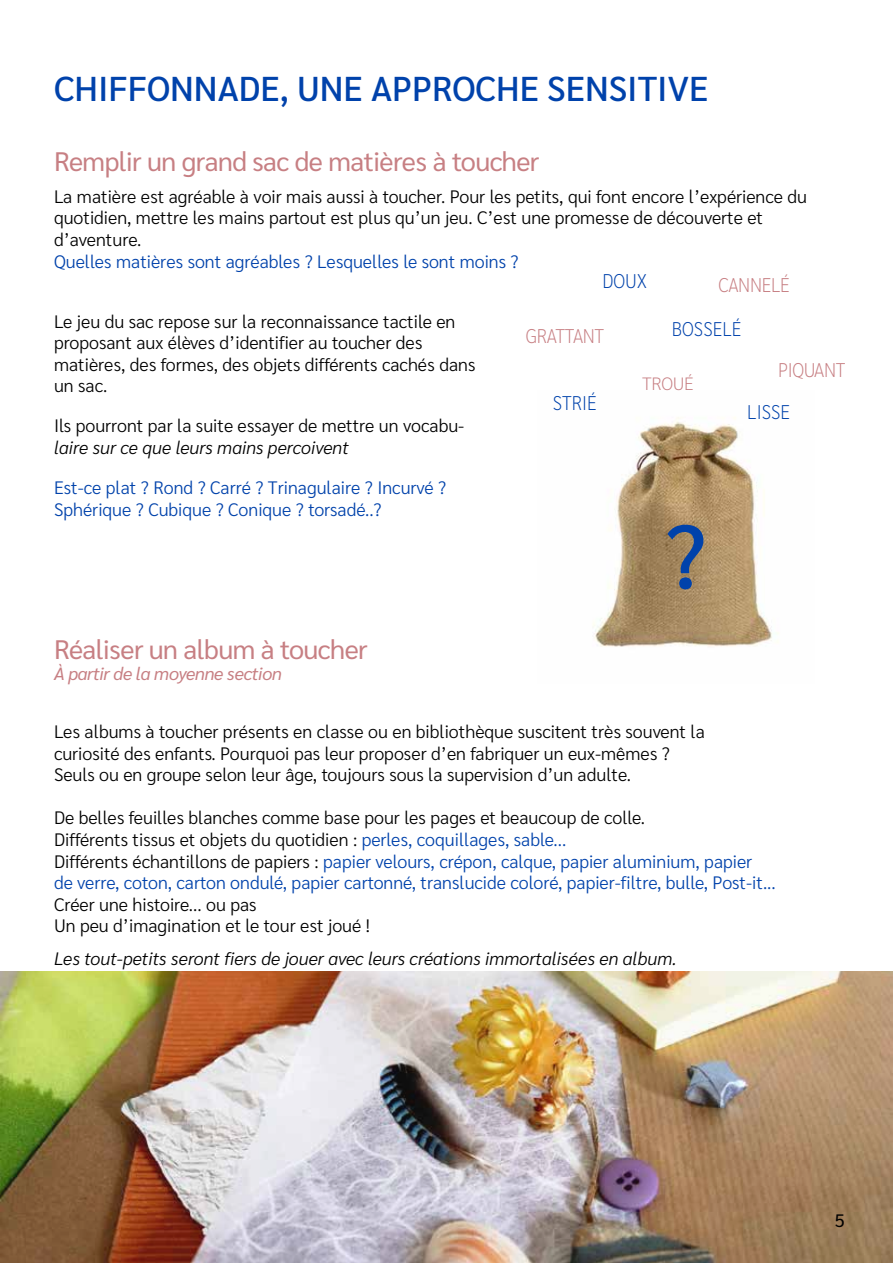
<style>
.page{position:relative;width:893px;height:1263px;background:#fff}
.page>*{position:absolute;margin:0;border:0;box-sizing:border-box;transform-origin:0 0}
.t1{font:500 90px "Sarabun";color:#0042ab}
.t2{font:500 34.5px "Sarabun";color:#0042ab}
.t3{font:26.7px "Sarabun";letter-spacing:-.02em;color:#c77f83}
.t4{font:200 19.8px "Sarabun";letter-spacing:-.02em;color:#c77f83;scale:.91 1}
.t5{font:200 19.8px "Sarabun";color:#0042ab;scale:.91 1}
.t6{font:300 18px/21.6px "Sarabun";color:#000}
.t7{font:300 18px/21.6px "Sarabun";color:#0042ab}
.t8{font:italic 300 18px "Sarabun";color:#000}
.t9{font:18px "Sarabun";color:#000}
.t10{font:italic 17.85px "Sarabun";letter-spacing:-.02em;color:#c77f83}
.t11{font:200 17.85px "Sarabun";letter-spacing:-.02em;color:#c77f83}
.s1{color:#000}
</style>
<div class="page">
<img style="left:593px;top:417px;width:186px;height:230px">
<img style="left:0;top:972px;width:893px;height:291px">
<h2 class="t2" style="left:54px;top:69px;width:656px">CHIFFONNADE, UNE APPROCHE SENSITIVE</h2>
<h3 class="t3" style="left:54px;top:146px;width:487px">Remplir un grand sac de matières à toucher</h3>
<p class="t6" style="left:54px;top:186px;width:755px">La matière est agréable à voir mais aussi à toucher. Pour les petits, qui font encore l’expérience du quotidien, mettre les mains partout est plus qu’un jeu. C’est une promesse de découverte et d’aventure.</p>
<p class="t7" style="left:54px;top:251px;width:466px">Quelles matières sont agréables ? Lesquelles le sont moins ?</p>
<p class="t5" style="left:602px;top:269px;width:51px">DOUX</p>
<p class="t4" style="left:719px;top:273px;width:80px">CANNELÉ</p>
<p class="t6" style="left:54px;top:310px;width:423px">Le jeu du sac repose sur la reconnaissance tactile en proposant aux élèves d’identifier au toucher des matières, des formes, des objets différents cachés dans un sac.</p>
<p class="t6" style="left:54px;top:415px;width:412px">Ils pourront par la suite essayer de mettre un vocabu-</p>
<p class="t8" style="left:54px;top:438px;width:296px">laire sur ce que leurs mains percoivent</p>
<p class="t7" style="left:54px;top:477px;width:394px">Est-ce plat ? Rond ? Carré ? Trinagulaire ? Incurvé ?<br>Sphérique ? Cubique ? Conique ? torsadé..?</p>
<p class="t4" style="left:526px;top:325px;width:88px">GRATTANT</p>
<p class="t5" style="left:553px;top:392px;width:50px">STRIÉ</p>
<p class="t5" style="left:672px;top:318px;width:78px">BOSSELÉ</p>
<p class="t11" style="left:642px;top:373px;width:53px">TROUÉ</p>
<p class="t4" style="left:778px;top:359px;width:75px">PIQUANT</p>
<p class="t5" style="left:747px;top:401px;width:49px">LISSE</p>
<h1 class="t1" style="left:665px;top:505px;width:43px">?</h1>
<h3 class="t3" style="left:54px;top:634px;width:315px">Réaliser un album à toucher</h3>
<p class="t10" style="left:54px;top:664px;width:229px">À partir de la moyenne section</p>
<p class="t6" style="left:54px;top:721px;width:652px">Les albums à toucher présents en classe ou en bibliothèque suscitent très souvent la curiosité des enfants. Pourquoi pas leur proposer d’en fabriquer un eux-mêmes ?<br>Seuls ou en groupe selon leur âge, toujours sous la supervision d’un adulte.</p>
<p class="t7" style="left:54px;top:807px;width:723px"><span class="s1">De belles feuilles blanches comme base pour les pages et beaucoup de colle.<br>Différents tissus et objets du quotidien :</span> perles, coquillages, sable...<br><span class="s1">Différents échantillons de papiers :</span> papier velours, crépon, calque, papier aluminium, papier<br>de verre, coton, carton ondulé, papier cartonné, translucide coloré, papier-filtre, bulle, Post-it...</p>
<p class="t6" style="left:54px;top:894px;width:317px">Créer une histoire... ou pas<br>Un peu d’imagination et le tour est joué !</p>
<p class="t8" style="left:54px;top:948px;width:624px">Les tout-petits seront fiers de jouer avec leurs créations immortalisées en album.</p>
<p class="t9" style="left:835px;top:1210px;width:11px">5</p>
</div>
